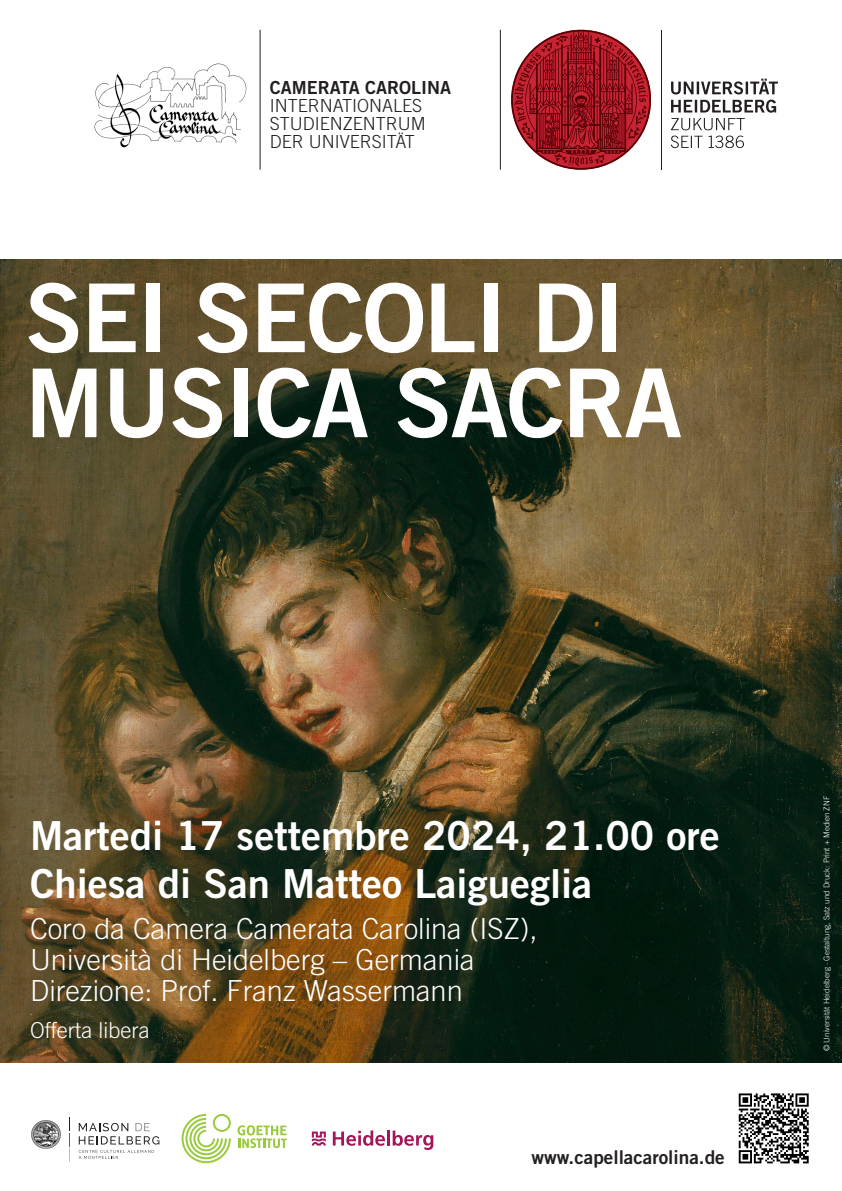
<style>
.page{position:relative;width:842px;height:1191px;background:#fff}
.page>*{position:absolute;margin:0;border:0;box-sizing:border-box;transform-origin:0 0}
.t1{font:95px/85px "Trade Gothic LT Std Bd 2";letter-spacing:-.02em;color:#fff}
.t2{font:40px "Trade Gothic LT Std Bd 2";color:#fff}
.t3{font:300 29px/31px "Trade Gothic LT Std";color:#fff}
.t4{font:300 22px "Trade Gothic LT Std";color:#fff}
.t5{font:19px "Trade Gothic LT Std Bd 2";color:#231f20}
.t6{font:300 18px/18px "Trade Gothic LT Std";color:#231f20}
.t7{font:18px "Trade Gothic LT Std Bd 2";color:#231f20}
.t8{font:300 8px "Trade Gothic LT Std";color:#fff}
</style>
<div class="page">
<img style="left:0;top:260px;width:842px;height:803px">
<hr style="left:661px;top:30px;width:1px;height:140px;background:#231f20">
<svg style="left:671px;top:136px;width:73px;height:12px"></svg>
<svg style="left:671px;top:100px;width:105px;height:30px"></svg>
<svg style="left:671px;top:79px;width:107px;height:15px"></svg>
<svg style="left:511px;top:30px;width:140px;height:140px"></svg>
<hr style="left:500px;top:30px;width:1px;height:140px;background:#231f20">
<hr style="left:260px;top:30px;width:1px;height:140px;background:#231f20">
<img style="left:95px;top:63px;width:152px;height:85px">
<svg style="left:738px;top:1093px;width:1px;height:70px"></svg>
<svg style="left:739px;top:1093px;width:70px;height:70px"></svg>
<img style="left:32px;top:1120px;width:28px;height:28px">
<svg style="left:79px;top:1150px;width:75px;height:8px"></svg>
<svg style="left:79px;top:1123px;width:80px;height:21px"></svg>
<svg style="left:69px;top:1117px;width:1px;height:45px"></svg>
<svg style="left:182px;top:1114px;width:49px;height:49px"></svg>
<svg style="left:237px;top:1125px;width:50px;height:23px"></svg>
<svg style="left:333px;top:1130px;width:52px;height:15px"></svg>
<hr style="left:387px;top:1130px;width:3px;height:15px;background:#a5155a">
<svg style="left:393px;top:1130px;width:40px;height:20px"></svg>
<svg style="left:312px;top:1131px;width:14px;height:14px"></svg>
<p class="t7" style="left:270px;top:76px;width:183px">CAMERATA CAROLINA</p>
<p class="t6" style="left:270px;top:96px;width:158px">INTERNATIONALES<br>STUDIENZENTRUM</p>
<p class="t6" style="left:270px;top:132px;width:147px">DER UNIVERSITÄT</p>
<p class="t1" style="left:25px;top:274px;width:659px">SEI SECOLI DI<br>MUSICA SACRA</p>
<p class="t2" style="left:30px;top:810px;width:691px">Martedi 17 settembre 2024, 21.00 ore</p>
<p class="t2" style="left:30px;top:858px;width:564px">Chiesa di San Matteo Laigueglia</p>
<p class="t3" style="left:30px;top:913px;width:509px">Coro da Camera Camerata Carolina (ISZ),<br>Università di Heidelberg – Germania</p>
<p class="t3" style="left:30px;top:975px;width:434px">Direzione: Prof. Franz Wassermann</p>
<p class="t4" style="left:30px;top:1017px;width:121px">Offerta libera</p>
<p class="t5" style="left:532px;top:1145px;width:195px">www.capellacarolina.de</p>
<p class="t8" style="left:822px;top:1051px;width:257px;rotate:-90deg">© Universität Heidelberg · Gestaltung, Satz und Druck: Print + Medien ZNF</p>
</div>
